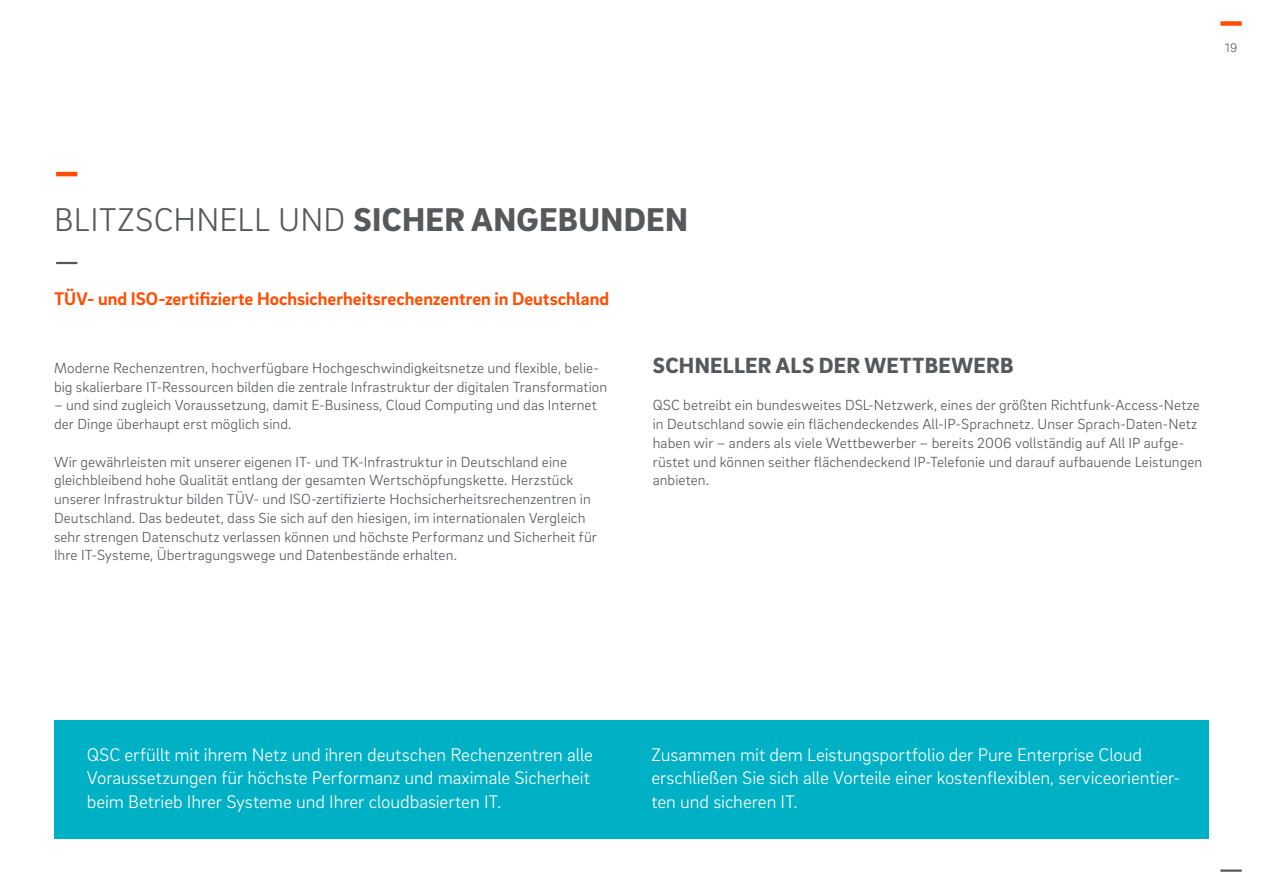
<style>
.page{position:relative;width:1263px;height:893px;background:#fff}
.page>*{position:absolute;margin:0;border:0;box-sizing:border-box;transform-origin:0 0}
.t1{font:900 33.75px "Brix Sans";letter-spacing:.01em;color:#57585a}
.t2{font:900 22.5px "Brix Sans";letter-spacing:.015em;color:#57585a}
.t3{font:300 18.75px/23.2px "Brix Sans";letter-spacing:-.005em;color:#fff}
.t4{font:700 18.75px "Brix Sans";color:#ff4c00}
.t5{font:300 15px/18.8px "Brix Sans";letter-spacing:.005em;color:#57585a}
.t6{font:300 12.75px "Brix Sans";color:#57585a}
.s1{font-weight:300}
</style>
<div class="page">
<div style="left:1220px;top:21px;width:22px;height:5px;background:#ff4c00"></div>
<hr style="left:1220px;top:869px;width:22px;height:3px;background:#57585a">
<hr style="left:56px;top:262px;width:21px;height:2px;background:#57585a">
<hr style="left:56px;top:172px;width:21px;height:4px;background:#ff4c00">
<div style="left:54px;top:720px;width:1155px;height:119px;background:#00b0c5"></div>
<p class="t6" style="left:1225px;top:39px;width:14px">19</p>
<h1 class="t1" style="left:54px;top:197px;width:635px"><span class="s1">BLITZSCHNELL UND</span> SICHER ANGEBUNDEN</h1>
<p class="t4" style="left:54px;top:286px;width:557px">TÜV- und ISO-zertifizierte Hochsicherheitsrechenzentren in Deutschland</p>
<p class="t5" style="left:54px;top:358px;width:555px">Moderne Rechenzentren, hochverfügbare Hochgeschwindigkeitsnetze und flexible, belie&shy;big skalierbare IT-Ressourcen bilden die zentrale Infrastruktur der digitalen Transformation</p>
<p class="t5" style="left:54px;top:395px;width:544px">– und sind zugleich Voraussetzung, damit E-Business, Cloud Computing und das Internet der Dinge überhaupt erst möglich sind.</p>
<p class="t5" style="left:54px;top:452px;width:544px">Wir gewährleisten mit unserer eigenen IT- und TK-Infrastruktur in Deutschland eine gleichbleibend hohe Qualität entlang der gesamten Wertschöpfungskette. Herzstück unserer Infrastruktur bilden TÜV- und ISO-zertifizierte Hochsicherheitsrechenzentren in Deutschland. Das bedeutet, dass Sie sich auf den hiesigen, im internationalen Vergleich sehr strengen Datenschutz verlassen können und höchste Performanz und Sicherheit für Ihre IT-Systeme, Übertragungswege und Datenbestände erhalten.</p>
<h2 class="t2" style="left:653px;top:350px;width:362px">SCHNELLER ALS DER WETTBEWERB</h2>
<p class="t5" style="left:653px;top:395px;width:551px">QSC betreibt ein bundesweites DSL-Netzwerk, eines der größten Richtfunk-Access-Netze in Deutschland sowie ein flächendeckendes All-IP-Sprachnetz. Unser Sprach-Daten-Netz haben wir – anders als viele Wettbewerber – bereits 2006 vollständig auf All IP aufge&shy;rüstet und können seither flächendeckend IP-Telefonie und darauf aufbauende Leistungen anbieten.</p>
<p class="t3" style="left:87px;top:742px;width:508px">QSC erfüllt mit ihrem Netz und ihren deutschen Rechenzentren alle<br>Voraussetzungen für höchste Performanz und maximale Sicherheit beim Betrieb Ihrer Systeme und Ihrer cloudbasierten IT.</p>
<p class="t3" style="left:651px;top:742px;width:530px">Zusammen mit dem Leistungsportfolio der Pure Enterprise Cloud erschließen Sie sich alle Vorteile einer kostenflexiblen, serviceorientier&shy;ten und sicheren IT.</p>
</div>
